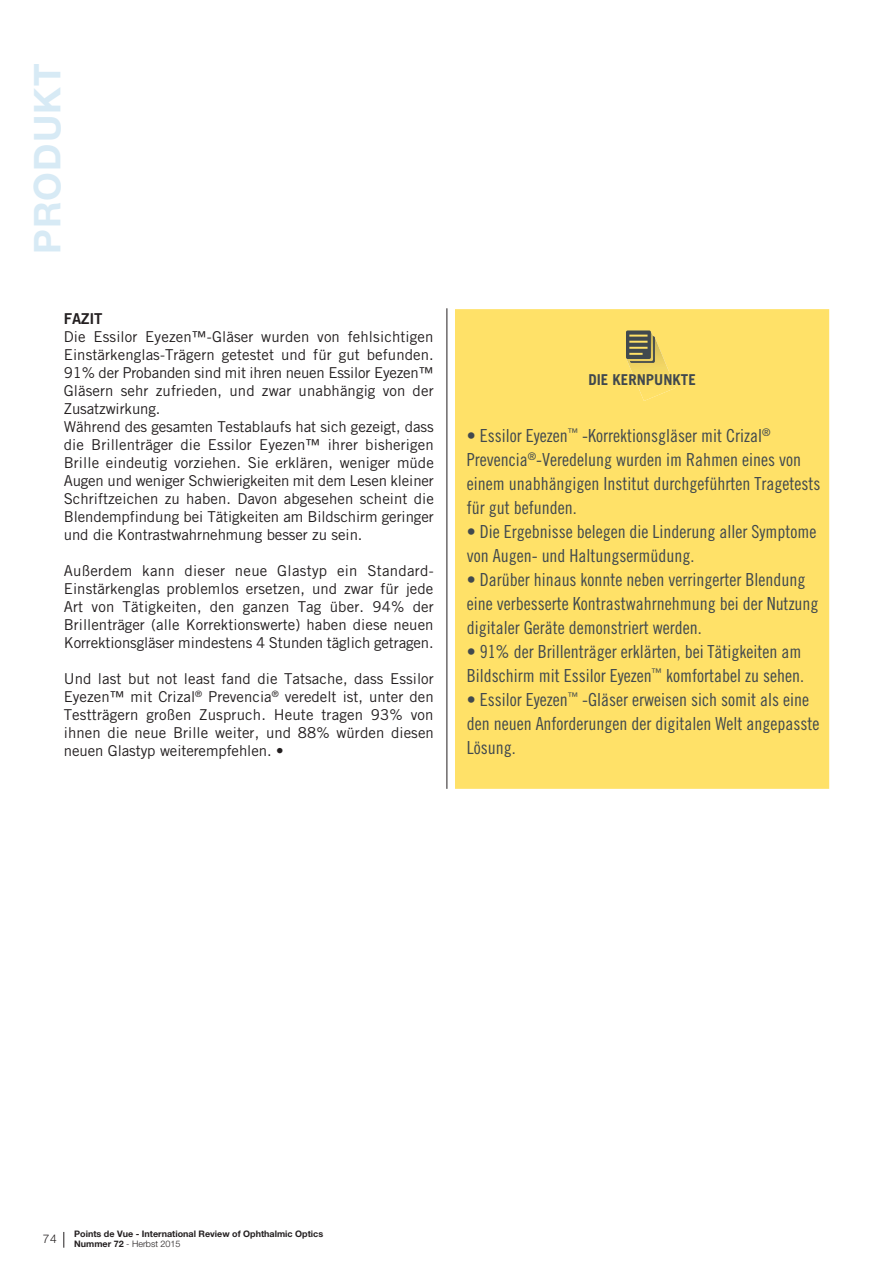
<style>
.page{position:relative;width:893px;height:1263px;background:#fff}
.page>*{position:absolute;margin:0;border:0;box-sizing:border-box;transform-origin:0 0}
.t1{font:700 36.9px "Helvetica Neue LT Std";letter-spacing:.03em;color:#d7eaf5}
.t2{font:18px/24px "Trade Gothic LT Std Cn 18";color:#41494e}
.t3{font:15px/18px "Trade Gothic LT Std";letter-spacing:-.005em;color:#231f20;text-align:justify}
.t4{font:700 15px "Trade Gothic LT Std";color:#41494e}
.t5{font:15px "Trade Gothic LT Std Bd 2";letter-spacing:-.005em;color:#231f20}
.t6{font:300 12px "Helvetica Neue LT Std";color:#231f20}
.t7{font:700 9px/10.8px "Helvetica Neue LT Std";color:#231f20}
.s1{font-weight:300}
</style>
<div class="page">
<svg style="left:64px;top:1232px;width:1px;height:16px"></svg>
<hr style="left:446px;top:308px;width:1px;height:481px;background:#231f20">
<div style="left:455px;top:309px;width:374px;height:480px;background:#ffe168"></div>
<svg style="left:626px;top:330px;width:50px;height:71px;background:#d7c162"></svg>
<h1 class="t1" style="left:24px;top:254px;width:192px;rotate:-90deg">PRODUKT</h1>
<p class="t5" style="left:64px;top:309px;width:40px">FAzIT</p>
<p class="t3" style="left:64px;top:327px;width:372px;text-align:left">Die Essilor Eyezen™-Gläser wurden von fehlsichtigen Einstärkenglas-Trägern getestet und für gut befunden.<br>91% der Probanden sind mit ihren neuen Essilor Eyezen™ Gläsern sehr zufrieden, und zwar unabhängig von der Zusatzwirkung.<br>Während des gesamten Testablaufs hat sich gezeigt, dass die Brillenträger die Essilor Eyezen™ ihrer bisherigen Brille eindeutig vorziehen. Sie erklären, weniger müde Augen und weniger Schwierigkeiten mit dem Lesen kleiner Schriftzeichen zu haben. Davon abgesehen scheint die Blendempfindung bei Tätigkeiten am Bildschirm geringer und die Kontrastwahrnehmung besser zu sein.</p>
<p class="t3" style="left:64px;top:561px;width:372px">Außerdem kann dieser neue Glastyp ein Standard-Einstärkenglas problemlos ersetzen, und zwar für jede Art von Tätigkeiten, den ganzen Tag über. 94% der Brillenträger (alle Korrektionswerte) haben diese neuen Korrektionsgläser mindestens 4 Stunden täglich getragen.</p>
<p class="t3" style="left:64px;top:669px;width:372px">Und last but not least fand die Tatsache, dass Essilor Eyezen™ mit Crizal<sup>®</sup> Prevencia<sup>®</sup> veredelt ist, unter den Testträgern großen Zuspruch. Heute tragen 93% von ihnen die neue Brille weiter, und 88% würden diesen neuen Glastyp weiterempfehlen. •</p>
<p class="t4" style="left:588px;top:370px;width:109px">DIE KERNPUNKTE</p>
<p class="t2" style="left:467px;top:423px;width:355px">• Essilor Eyezen<sup>™</sup> -Korrektionsgläser mit Crizal<sup>® </sup>Prevencia<sup>®</sup>-Veredelung wurden im Rahmen eines von einem unabhängigen Institut durchgeführten Tragetests für gut befunden.</p>
<p class="t2" style="left:467px;top:519px;width:351px">• Die Ergebnisse belegen die Linderung aller Symptome von Augen- und Haltungsermüdung.</p>
<p class="t2" style="left:467px;top:567px;width:353px">• Darüber hinaus konnte neben verringerter Blendung eine verbesserte Kontrastwahrnehmung bei der Nutzung digitaler Geräte demonstriert werden.</p>
<p class="t2" style="left:467px;top:639px;width:339px">• 91% der Brillenträger erklärten, bei Tätigkeiten am<br>Bildschirm mit Essilor Eyezen<sup>™</sup> komfortabel zu sehen.</p>
<p class="t2" style="left:467px;top:687px;width:354px">• Essilor Eyezen<sup>™</sup> -Gläser erweisen sich somit als eine den neuen Anforderungen der digitalen Welt angepasste<br>Lösung.</p>
<p class="t6" style="left:43px;top:1231px;width:15px">74</p>
<p class="t7" style="left:74px;top:1228px;width:250px">Points de Vue - International Review of Ophthalmic Optics<br>Nummer 72 <span class="s1">- Herbst 2015</span></p>
</div>
